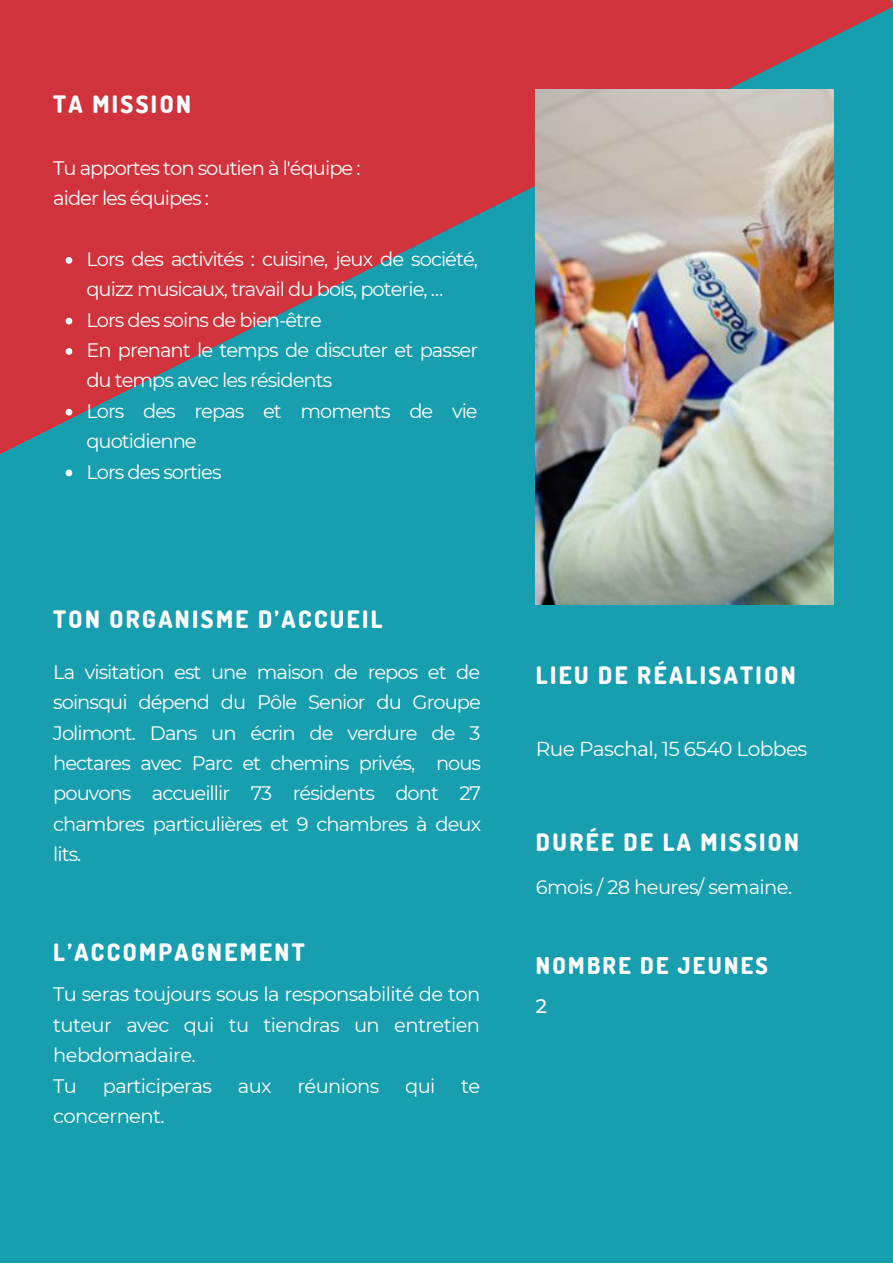
<style>
.page{position:relative;width:893px;height:1264px;background:#fff}
.page>*{position:absolute;margin:0;border:0;box-sizing:border-box;transform-origin:0 0}
.t1{font:800 24px "Dosis";letter-spacing:.1em;color:#fff}
.t2{font:800 23.1px "Dosis";letter-spacing:.1em;color:#fff}
.t3{font:20.25px "Montserrat";letter-spacing:-.03em;color:#fff}
.t4{font:19.5px/30.3px "Montserrat";letter-spacing:-.05em;color:#fff}
.t5{font:19.5px/30.3px "Montserrat";letter-spacing:-.03em;color:#fff}
.t6{font:500 19.5px "Montserrat";color:#fff}
</style>
<div class="page">
<div style="left:0;top:0;width:892px;height:1262px;background:#179faf"></div>
<svg style="left:0;top:0;width:892px;height:454px;fill:#d1333d"></svg>
<svg style="left:66px;top:257px;width:6px;height:7px"></svg>
<svg style="left:66px;top:318px;width:6px;height:6px"></svg>
<svg style="left:66px;top:348px;width:6px;height:7px"></svg>
<svg style="left:66px;top:409px;width:6px;height:6px"></svg>
<svg style="left:66px;top:469px;width:6px;height:7px"></svg>
<img style="left:536px;top:89px;width:297px;height:515px">
<p class="t1" style="left:53px;top:88px;width:139px">TA MISSION</p>
<p class="t4" style="left:53px;top:153px;width:309px">Tu apportes ton soutien à l'équipe : aider les équipes :</p>
<p class="t4" style="left:86px;top:244px;width:393px">Lors des activités : cuisine, jeux de société, quizz musicaux, travail du bois, poterie, …<br>Lors des soins de bien-être<br>En prenant le temps de discuter et passer du temps avec les résidents<br>Lors des repas et moments de vie quotidienne<br>Lors des sorties</p>
<p class="t1" style="left:53px;top:603px;width:331px">TON ORGANISME D’ACCUEIL</p>
<p class="t4" style="left:53px;top:656px;width:429px;text-align:justify">La visitation est une maison de repos et de soinsqui dépend du Pôle Senior du Groupe Jolimont. Dans un écrin de verdure de 3 hectares avec Parc et chemins privés, nous pouvons accueillir 73 résidents dont 27 chambres particulières et 9 chambres à deux lits.</p>
<p class="t1" style="left:53px;top:936px;width:253px">L’ACCOMPAGNEMENT</p>
<p class="t5" style="left:53px;top:979px;width:428px">Tu seras toujours sous la responsabilité de ton tuteur avec qui tu tiendras un entretien hebdomadaire.<br>Tu</p>
<p class="t5" style="left:103px;top:1070px;width:111px">participeras</p>
<p class="t4" style="left:238px;top:1070px;width:35px">aux</p>
<p class="t5" style="left:297px;top:1070px;width:83px">réunions</p>
<p class="t4" style="left:405px;top:1070px;width:32px">qui</p>
<p class="t4" style="left:461px;top:1070px;width:21px">te</p>
<p class="t5" style="left:53px;top:1100px;width:113px">concernent.</p>
<p class="t1" style="left:536px;top:659px;width:261px">LIEU DE RÉALISATION</p>
<p class="t3" style="left:536px;top:736px;width:273px">Rue Paschal, 15 6540 Lobbes</p>
<p class="t1" style="left:536px;top:826px;width:265px">DURÉE DE LA MISSION</p>
<p class="t5" style="left:536px;top:871px;width:258px">6mois / 28 heures/ semaine.</p>
<p class="t2" style="left:536px;top:950px;width:233px">NOMBRE DE JEUNES</p>
<p class="t6" style="left:536px;top:993px;width:13px">2</p>
</div>
